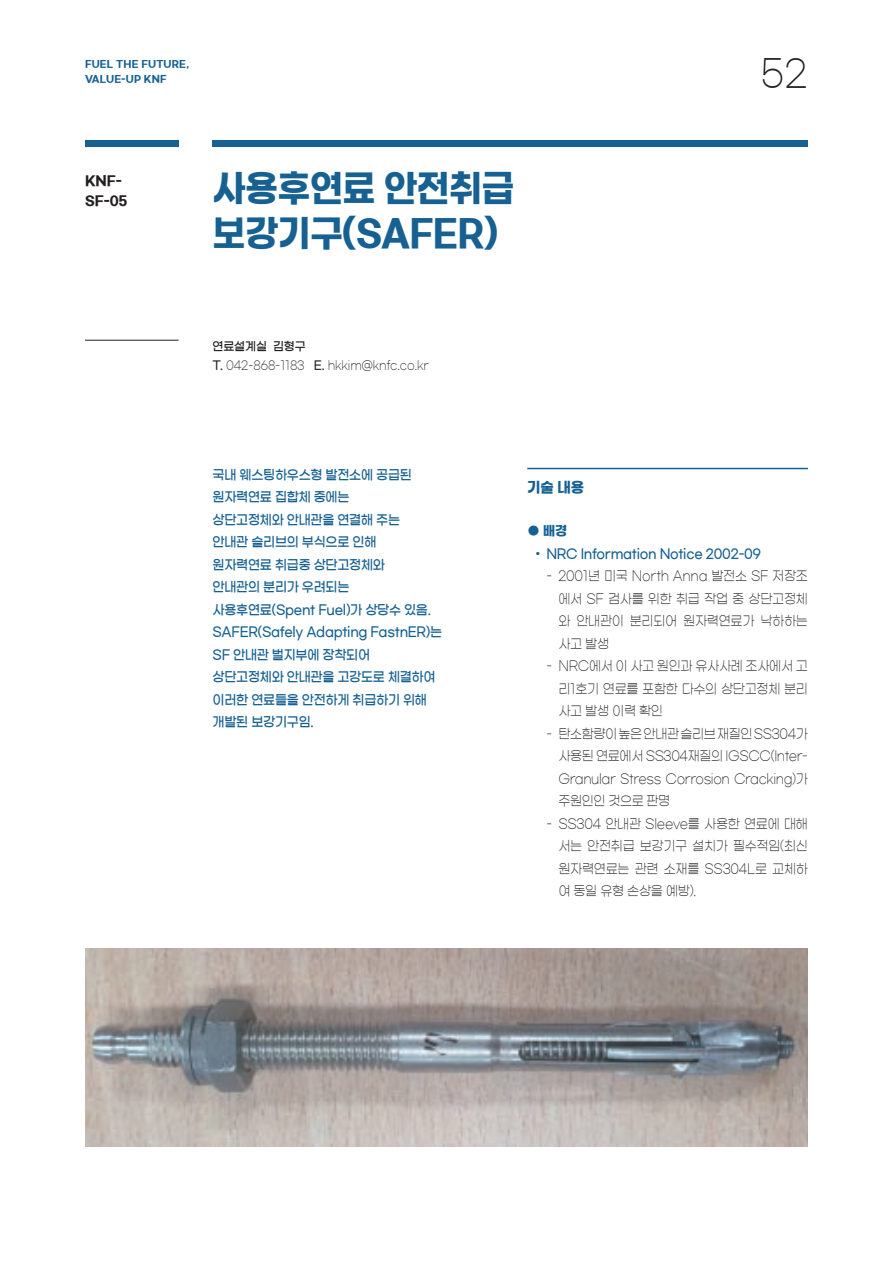
<style>
.page{position:relative;width:893px;height:1263px;background:#fff}
.page>*{position:absolute;margin:0;border:0;box-sizing:border-box;transform-origin:0 0}
.t1{font:37.5px/45px "Gmarket Sans TTF Bold";letter-spacing:-.02em;color:#166192;scale:.92 1}
.t2{font:37.5px "Gmarket Sans TTF Light";color:#231f20;scale:.95 1}
.t3{font:15px "Gmarket Sans TTF Bold";color:#166192;scale:.93 1}
.t4{font:13.5px/22.5px "Gmarket Sans TTF Light";letter-spacing:-.02em;color:#231f20;text-align:justify;scale:.93 1}
.t5{font:13.5px/22.5px "Gmarket Sans TTF Medium";letter-spacing:-.02em;color:#166192;scale:.93 1}
.t6{font:13.5px/19.5px "Gmarket Sans TTF Bold";color:#231f20;scale:.95 1}
.t7{font:13.5px "Gmarket Sans TTF Bold";color:#166192}
.t8{font:12px "Gmarket Sans TTF Light";letter-spacing:-.01em;color:#231f20;scale:.95 1}
.t9{font:12px "Gmarket Sans TTF Medium";letter-spacing:-.01em;color:#231f20;scale:.95 1}
.t10{font:9.75px/15px "Gmarket Sans TTF Bold";letter-spacing:.02em;color:#166192;scale:.95 1}
.s1{font-family:"Gmarket Sans TTF Medium"}
</style>
<div class="page">
<hr style="left:527px;top:468px;width:281px;height:1px;background:#166192">
<img style="left:85px;top:948px;width:723px;height:198px">
<div style="left:213px;top:140px;width:595px;height:7px;background:#166192"></div>
<div style="left:85px;top:140px;width:94px;height:7px;background:#166192"></div>
<hr style="left:85px;top:340px;width:94px;height:1px;background:#231f20">
<p class="t10" style="left:85px;top:57px;width:111px">FUEL THE FUTURE,<br>VALUE-UP KNF</p>
<h1 class="t2" style="left:761px;top:54px;width:51px">52</h1>
<p class="t6" style="left:85px;top:172px;width:46px">KNF-<br>SF-05</p>
<h1 class="t1" style="left:213px;top:168px;width:330px">사용후연료 안전취급 보강기구(SAFER)</h1>
<p class="t9" style="left:213px;top:340px;width:99px">연료설계실 김형구</p>
<p class="t8" style="left:213px;top:359px;width:229px"><span class="s1">T.</span> 042-868-1183 <span class="s1">E.</span> hkkim@knfc.co.kr</p>
<p class="t5" style="left:213px;top:464px;width:248px">국내 웨스팅하우스형 발전소에 공급된 원자력연료 집합체 중에는<br>상단고정체와 안내관을 연결해 주는<br>안내관 슬리브의 부식으로 인해<br>원자력연료 취급중 상단고정체와<br>안내관의 분리가 우려되는 사용후연료(Spent Fuel)가 상당수 있음.<br>SAFER(Safely Adapting FastnER)는<br>SF 안내관 벌지부에 장착되어 상단고정체와 안내관을 고강도로 체결하여 이러한 연료들을 안전하게 취급하기 위해 개발된 보강기구임.</p>
<p class="t3" style="left:527px;top:479px;width:63px">기술 내용</p>
<p class="t7" style="left:527px;top:524px;width:41px">● 배경</p>
<p class="t5" style="left:536px;top:543px;width:244px"><sup>●</sup> NRC Information Notice 2002-09</p>
<p class="t4" style="left:558px;top:566px;width:270px;text-indent:-12px">- 2001년 미국 North Anna 발전소 SF 저장조 에서 SF 검사를 위한 취급 작업 중 상단고정체 와 안내관이 분리되어 원자력연료가 낙하하는 사고 발생</p>
<p class="t4" style="left:558px;top:656px;width:270px;text-indent:-12px">- NRC에서 이 사고 원인과 유사사례 조사에서 고 리1호기 연료를 포함한 다수의 상단고정체 분리 사고 발생 이력 확인</p>
<p class="t4" style="left:558px;top:723px;width:270px;text-indent:-12px">- 탄소함량이 높은 안내관 슬리브 재질인 SS304가 사용된 연료에서 SS304재질의 IGSCC(Inter-Granular Stress Corrosion Cracking)가 주원인인 것으로 판명</p>
<p class="t4" style="left:558px;top:813px;width:270px;text-indent:-12px">- SS304 안내관 Sleeve를 사용한 연료에 대해 서는 안전취급 보강기구 설치가 필수적임(최신 원자력연료는 관련 소재를 SS304L로 교체하 여 동일 유형 손상을 예방).</p>
</div>
